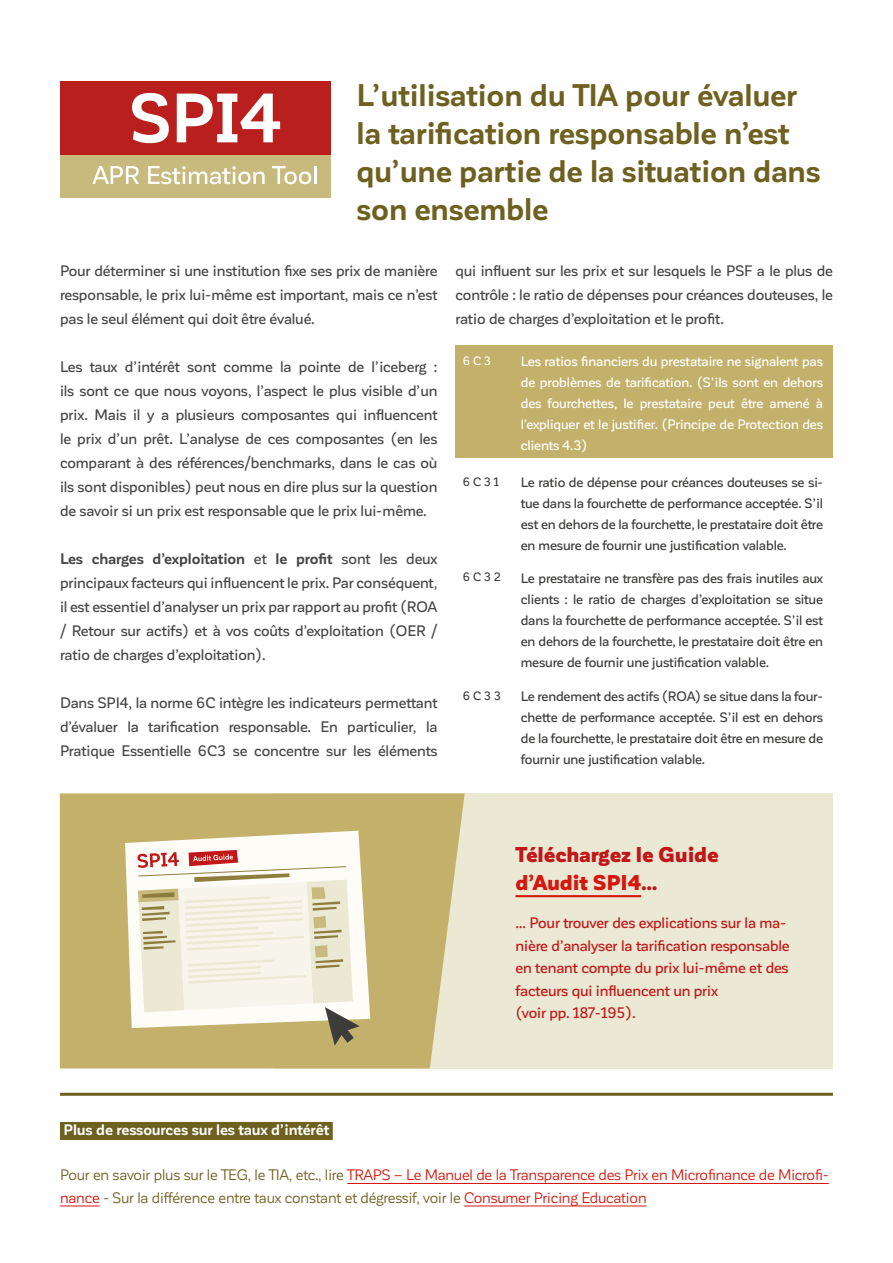
<style>
.page{position:relative;width:893px;height:1263px;background:#fff}
.page>*{position:absolute;margin:0;border:0;box-sizing:border-box;transform-origin:0 0}
.t1{font:700 30.75px/37.8px "Corporative Sans";letter-spacing:-.01em;color:#6e601f}
.t2{font:900 21.15px/28.5px "Corporative Sans";letter-spacing:-.01em;color:#c21718}
.t3{font:500 15px/24px "Corporative Sans";letter-spacing:-.01em;color:#474746;text-align:justify}
.t4{font:15px/22.5px "Corporative Sans";letter-spacing:-.01em;color:#6e601f}
.t5{font:500 15px/22.5px "Corporative Sans";letter-spacing:-.01em;color:#c21718}
.t6{font:700 15px "Corporative Sans";letter-spacing:-.01em;color:#fff}
.t7{font:500 13.5px/21px "Corporative Sans";letter-spacing:-.01em;color:#3c3c3b;text-align:justify}
.t8{font:500 13.5px/21px "Corporative Sans";letter-spacing:-.01em;color:#fff;text-align:justify}
.t9{font:500 12px "Corporative Sans";color:#3c3c3b}
.t10{font:500 12px "Corporative Sans";color:#fff}
.s1{font-weight:700}
.s2{color:#d6170e}
</style>
<div class="page">
<div style="left:273px;top:793px;width:560px;height:275px;background:#ebe8d4"></div>
<svg style="left:60px;top:793px;width:405px;height:275px;background:#c6b573"></svg>
<div style="left:455px;top:345px;width:378px;height:113px;background:#c3b16b"></div>
<svg style="left:125px;top:831px;width:245px;height:197px"></svg>
<svg style="left:137px;top:850px;width:223px;height:196px"></svg>
<hr style="left:60px;top:1093px;width:773px;height:3px;background:#6e601f">
<div style="left:60px;top:1122px;width:273px;height:18px;background:#6e601f"></div>
<hr style="left:347px;top:1183px;width:482px;height:1px;background:#d6170e">
<hr style="left:60px;top:1205px;width:40px;height:1px;background:#d6170e">
<hr style="left:464px;top:1205px;width:183px;height:1px;background:#d6170e">
<hr style="left:515px;top:895px;width:126px;height:2px;background:#d6170e">
<div style="left:60px;top:155px;width:271px;height:43px;background:#c8b97d"></div>
<div style="left:60px;top:81px;width:271px;height:74px;background:#b81f1d"></div>
<svg style="left:132px;top:93px;width:37px;height:50px"></svg>
<svg style="left:177px;top:94px;width:103px;height:48px"></svg>
<svg style="left:92px;top:166px;width:47px;height:18px"></svg>
<svg style="left:148px;top:166px;width:117px;height:18px"></svg>
<svg style="left:272px;top:166px;width:44px;height:18px"></svg>
<h1 class="t1" style="left:357px;top:77px;width:465px">L’utilisation du TIA pour évaluer la tarification responsable n’est qu’une partie de la situation dans son ensemble</h1>
<p class="t3" style="left:60px;top:259px;width:379px">Pour déterminer si une institution fixe ses prix de manière responsable, le prix lui-même est important, mais ce n’est pas le seul élément qui doit être évalué.</p>
<p class="t3" style="left:60px;top:355px;width:379px">Les taux d’intérêt sont comme la pointe de l’iceberg : ils sont ce que nous voyons, l’aspect le plus visible d’un prix. Mais il y a plusieurs composantes qui influencent le prix d’un prêt. L’analyse de ces composantes (en les comparant à des références/benchmarks, dans le cas où ils sont disponibles) peut nous en dire plus sur la question de savoir si un prix est responsable que le prix lui-même.</p>
<p class="t3" style="left:60px;top:547px;width:379px"><span class="s1">Les charges d’exploitation</span> et <span class="s1">le profit</span> sont les deux principaux facteurs qui influencent le prix. Par conséquent, il est essentiel d’analyser un prix par rapport au profit (ROA / Retour sur actifs) et à vos coûts d’exploitation (OER / ratio de charges d’exploitation).</p>
<p class="t3" style="left:60px;top:691px;width:379px">Dans SPI4, la norme 6C intègre les indicateurs permettant d’évaluer la tarification responsable. En particulier, la Pratique Essentielle 6C3 se concentre sur les éléments</p>
<p class="t3" style="left:455px;top:259px;width:379px">qui influent sur les prix et sur lesquels le PSF a le plus de contrôle : le ratio de dépenses pour créances douteuses, le ratio de charges d’exploitation et le profit.</p>
<p class="t10" style="left:463px;top:355px;width:30px">6 C 3</p>
<p class="t8" style="left:521px;top:351px;width:304px">Les ratios financiers du prestataire ne signalent pas de problèmes de tarification. (S’ils sont en dehors des fourchettes, le prestataire peut être amené à l’expliquer et le justifier. (Principe de Protection des clients 4.3)</p>
<p class="t9" style="left:463px;top:475px;width:37px">6 C 3 1</p>
<p class="t7" style="left:521px;top:472px;width:304px">Le ratio de dépense pour créances douteuses se si&shy;tue dans la fourchette de performance acceptée. S’il est en dehors de la fourchette, le prestataire doit être en mesure de fournir une justification valable.</p>
<p class="t9" style="left:463px;top:571px;width:39px">6 C 3 2</p>
<p class="t7" style="left:521px;top:567px;width:304px">Le prestataire ne transfère pas des frais inutiles aux clients : le ratio de charges d’exploitation se situe dans la fourchette de performance acceptée. S’il est en dehors de la fourchette, le prestataire doit être en mesure de fournir une justification valable.</p>
<p class="t9" style="left:463px;top:689px;width:40px">6 C 3 3</p>
<p class="t7" style="left:521px;top:686px;width:304px">Le rendement des actifs (ROA) se situe dans la four&shy;chette de performance acceptée. S’il est en dehors de la fourchette, le prestataire doit être en mesure de fournir une justification valable.</p>
<h2 class="t2" style="left:515px;top:840px;width:205px">Téléchargez le Guide <span class="s2">d’Audit SPI4</span>...</h2>
<p class="t5" style="left:515px;top:912px;width:276px">… Pour trouver des explications sur la ma&shy;nière d’analyser la tarification responsable en tenant compte du prix lui-même et des facteurs qui influencent un prix<br>(voir pp. 187-195).</p>
<p class="t6" style="left:63px;top:1122px;width:267px">Plus de ressources sur les taux d’intérêt</p>
<p class="t4" style="left:60px;top:1164px;width:770px">Pour en savoir plus sur le TEG, le TIA, etc., lire <span class="s2">TRAPS – Le Manuel de la Transparence des Prix en Microfinance de Microfi&shy;nance</span> - Sur la différence entre taux constant et dégressif, voir le <span class="s2">Consumer Pricing Education</span></p>
</div>
